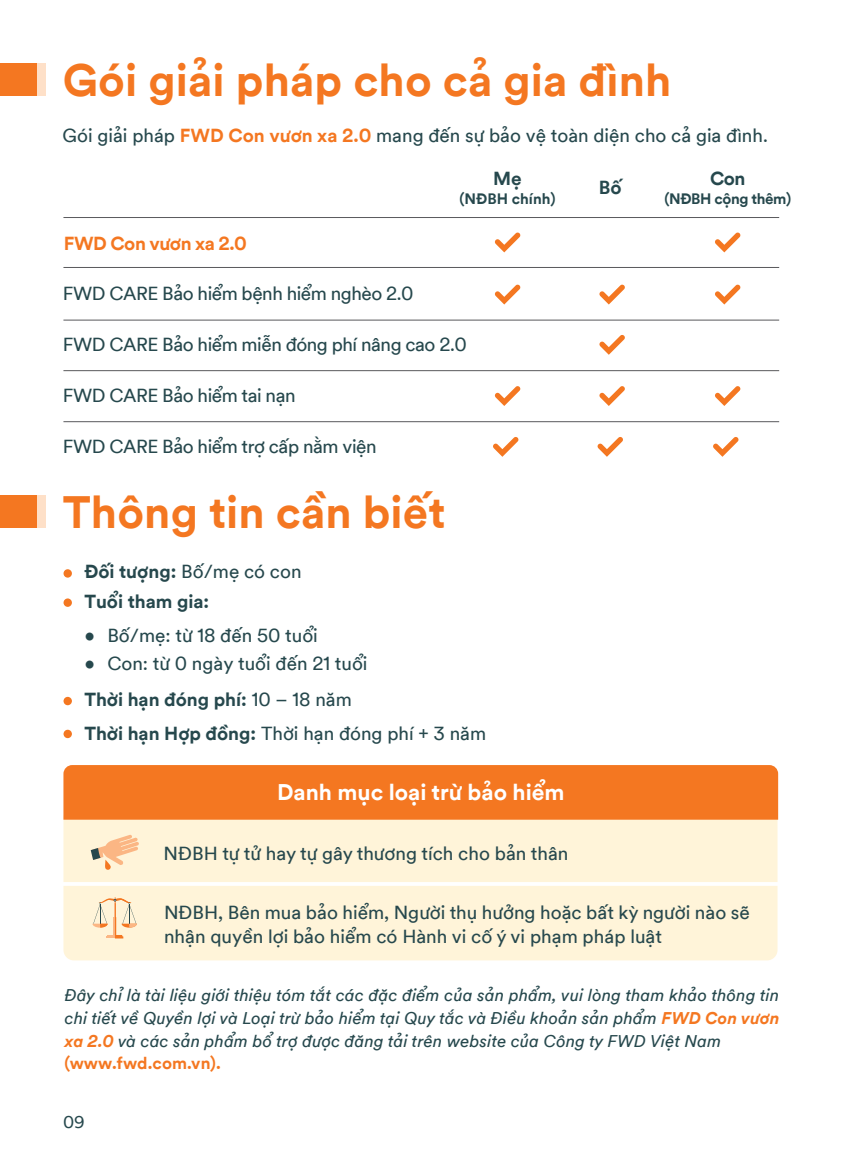
<style>
.page{position:relative;width:842px;height:1175px;background:#fff}
.page>*{position:absolute;margin:0;border:0;box-sizing:border-box;transform-origin:0 0}
.t1{font:700 45.2px "FWD Circular Viet TT";letter-spacing:.005em;color:#f47721}
.t2{font:700 22.6px "FWD Circular Viet TT";color:#fff}
.t3{font:18.8px/24.6px "FWD Circular Viet TT";color:#26484d}
.t4{font:18.8px "FWD Circular Viet TT";letter-spacing:-.025em;color:#26484d}
.t5{font:700 18.8px/30.8px "FWD Circular Viet TT";color:#26484d}
.t6{font:700 18.8px "FWD Circular Viet TT";letter-spacing:-.025em;color:#f47721}
.t7{font:italic 17px/22.6px "FWD Circular Viet TT";letter-spacing:.005em;color:#26484d}
.t8{font:17px "FWD Circular Viet TT";color:#26484d}
.t9{font:700 15px "FWD Circular Viet TT";letter-spacing:-.025em;color:#26484d}
.t10{font:700 15px "FWD Circular Viet TT";color:#26484d}
.s1{font-weight:700;color:#f47721}
.s2{font-weight:400}
.s3{font-weight:700;font-style:normal;color:#f47721}
</style>
<div class="page">
<div style="left:63px;top:807px;width:714px;height:153px;background:#fff4d9;border-radius:10px"></div>
<svg style="left:92px;top:897px;width:45px;height:41px"></svg>
<div style="left:63px;top:765px;width:715px;height:54px;background:#f47721"></div>
<hr style="left:54px;top:882px;width:730px;height:4px;background:#fff">
<div style="left:0;top:495px;width:37px;height:33px;background:#f47721"></div>
<div style="left:37px;top:495px;width:8px;height:33px;background:#fee0c8"></div>
<div style="left:64px;top:569px;width:8px;height:8px;background:#f47721;border-radius:50%"></div>
<div style="left:64px;top:598px;width:8px;height:9px;background:#f47721;border-radius:50%"></div>
<div style="left:64px;top:697px;width:8px;height:8px;background:#f47721;border-radius:50%"></div>
<div style="left:64px;top:730px;width:8px;height:8px;background:#f47721;border-radius:50%"></div>
<svg style="left:91px;top:835px;width:48px;height:35px"></svg>
<div style="left:0;top:63px;width:37px;height:33px;background:#f47721"></div>
<div style="left:37px;top:63px;width:8px;height:33px;background:#fee0c8"></div>
<hr style="left:63px;top:217px;width:716px;height:1px;background:#59595c">
<hr style="left:63px;top:267px;width:716px;height:1px;background:#59595c">
<hr style="left:63px;top:320px;width:716px;height:1px;background:#59595c">
<hr style="left:63px;top:370px;width:716px;height:1px;background:#59595c">
<hr style="left:63px;top:421px;width:716px;height:1px;background:#59595c">
<svg style="left:495px;top:233px;width:25px;height:19px"></svg>
<svg style="left:493px;top:437px;width:25px;height:20px"></svg>
<svg style="left:599px;top:335px;width:26px;height:20px"></svg>
<svg style="left:598px;top:437px;width:25px;height:20px"></svg>
<svg style="left:495px;top:285px;width:25px;height:19px"></svg>
<svg style="left:599px;top:285px;width:26px;height:19px"></svg>
<svg style="left:715px;top:285px;width:25px;height:19px"></svg>
<svg style="left:715px;top:233px;width:25px;height:19px"></svg>
<svg style="left:495px;top:386px;width:25px;height:20px"></svg>
<svg style="left:599px;top:386px;width:26px;height:20px"></svg>
<svg style="left:715px;top:386px;width:25px;height:20px"></svg>
<svg style="left:713px;top:437px;width:25px;height:20px"></svg>
<h1 class="t1" style="left:63px;top:42px;width:610px">Gói giải pháp cho cả gia đình</h1>
<p class="t3" style="left:63px;top:121px;width:707px">Gói giải pháp <span class="s1">FWD Con vươn xa 2.0</span> mang đến sự bảo vệ toàn diện cho cả gia đình.</p>
<p class="t6" style="left:64px;top:227px;width:185px">FWD Con vươn xa 2.0</p>
<p class="t4" style="left:63px;top:279px;width:352px">FWD CARE Bảo hiểm bệnh hiểm nghèo 2.0</p>
<p class="t5" style="left:493px;top:161px;width:30px">Mẹ</p>
<p class="t10" style="left:460px;top:186px;width:98px">(NĐBH chính)</p>
<p class="t4" style="left:63px;top:329px;width:406px">FWD CARE Bảo hiểm miễn đóng phí nâng cao 2.0</p>
<p class="t4" style="left:63px;top:380px;width:234px">FWD CARE Bảo hiểm tai nạn</p>
<p class="t4" style="left:63px;top:431px;width:315px">FWD CARE Bảo hiểm trợ cấp nằm viện</p>
<h1 class="t1" style="left:63px;top:474px;width:384px">Thông tin cần biết</h1>
<p class="t5" style="left:84px;top:553px;width:219px">Đối tượng: <span class="s2">Bố/mẹ có con<br></span>Tuổi tham gia:</p>
<p class="t3" style="left:84px;top:621px;width:235px">• Bố/mẹ: từ 18 đến 50 tuổi</p>
<p class="t3" style="left:84px;top:649px;width:285px">• Con: từ 0 ngày tuổi đến 21 tuổi</p>
<p class="t5" style="left:84px;top:680px;width:403px;line-height:34px">Thời hạn đóng phí: <span class="s2">10 – 18 năm<br></span>Thời hạn Hợp đồng: <span class="s2">Thời hạn đóng phí + 3 năm</span></p>
<p class="t2" style="left:277px;top:773px;width:289px">Danh mục loại trừ bảo hiểm</p>
<p class="t5" style="left:599px;top:169px;width:24px">Bố</p>
<p class="t5" style="left:710px;top:161px;width:37px">Con</p>
<p class="t9" style="left:664px;top:186px;width:128px">(NĐBH cộng thêm)</p>
<p class="t3" style="left:164px;top:839px;width:406px">NĐBH tự tử hay tự gây thương tích cho bản thân</p>
<p class="t3" style="left:164px;top:897px;width:587px">NĐBH, Bên mua bảo hiểm, Người thụ hưởng hoặc bất kỳ người nào sẽ nhận quyền lợi bảo hiểm có Hành vi cố ý vi phạm pháp luật</p>
<p class="t7" style="left:65px;top:982px;width:716px">Đây chỉ là tài liệu giới thiệu tóm tắt các đặc điểm của sản phẩm, vui lòng tham khảo thông tin chi tiết về Quyền lợi và Loại trừ bảo hiểm tại Quy tắc và Điều khoản sản phẩm <span class="s1">FWD Con vươn xa 2.0</span> và các sản phẩm bổ trợ được đăng tải trên website của Công ty FWD Việt Nam <span class="s3">(www.fwd.com.vn).</span></p>
<p class="t8" style="left:63px;top:1108px;width:23px">09</p>
</div>
